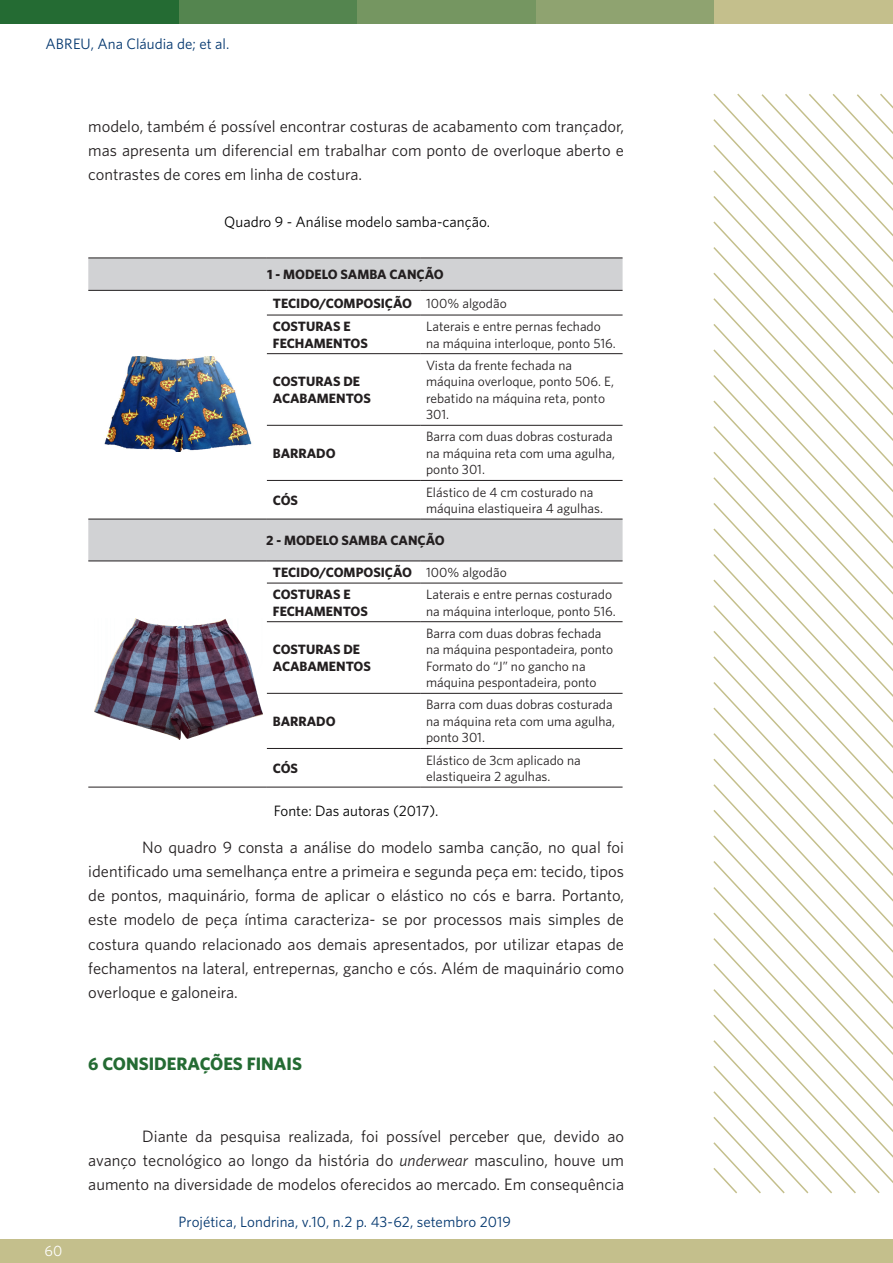
<style>
.page{position:relative;width:893px;height:1263px;background:#fff}
.page>*{position:absolute;margin:0;border:0;box-sizing:border-box;transform-origin:0 0}
.t1{font:700 18px "Whitney";color:#246b33}
.t2{font:16.5px/24px "Whitney";color:#231f20;text-align:justify}
.cabecalho{font:15px "Whitney";letter-spacing:.005em;color:#02366e}
.t3{font:15px "Whitney";color:#000}
.t4{font:15px "Whitney";color:#fff}
.t5{font:13.5px/16.5px "Whitney";color:#231f20}
.t6{font:700 13.5px/16.5px "Whitney";color:#231f20}
.s1{font-style:italic}
</style>
<div class="page">
<svg style="left:713px;top:450px;width:180px;height:26px"></svg>
<svg style="left:713px;top:476px;width:180px;height:25px"></svg>
<svg style="left:713px;top:501px;width:180px;height:26px"></svg>
<svg style="left:713px;top:527px;width:180px;height:25px"></svg>
<svg style="left:713px;top:552px;width:180px;height:26px"></svg>
<svg style="left:713px;top:578px;width:180px;height:26px"></svg>
<svg style="left:713px;top:604px;width:180px;height:25px"></svg>
<svg style="left:713px;top:629px;width:180px;height:26px"></svg>
<svg style="left:713px;top:655px;width:180px;height:25px"></svg>
<svg style="left:713px;top:680px;width:180px;height:26px"></svg>
<svg style="left:713px;top:706px;width:180px;height:25px"></svg>
<svg style="left:713px;top:731px;width:180px;height:26px"></svg>
<svg style="left:713px;top:757px;width:180px;height:26px"></svg>
<svg style="left:713px;top:783px;width:180px;height:25px"></svg>
<svg style="left:713px;top:808px;width:180px;height:26px"></svg>
<svg style="left:713px;top:834px;width:180px;height:25px"></svg>
<svg style="left:713px;top:859px;width:180px;height:26px"></svg>
<svg style="left:736px;top:93px;width:157px;height:360px"></svg>
<svg style="left:713px;top:885px;width:180px;height:26px"></svg>
<svg style="left:713px;top:911px;width:180px;height:25px"></svg>
<svg style="left:713px;top:936px;width:180px;height:26px"></svg>
<svg style="left:713px;top:962px;width:180px;height:232px"></svg>
<div style="left:536px;top:0;width:178px;height:23px;background:#8fa370"></div>
<div style="left:714px;top:0;width:179px;height:23px;background:#c4bf8c"></div>
<div style="left:0;top:1239px;width:893px;height:24px;background:#c4bf8c"></div>
<div style="left:357px;top:0;width:179px;height:23px;background:#759661"></div>
<div style="left:179px;top:0;width:178px;height:23px;background:#54854f"></div>
<div style="left:0;top:0;width:179px;height:23px;background:#246b33"></div>
<svg style="left:88px;top:259px;width:535px;height:302px"></svg>
<hr style="left:88px;top:258px;width:179px;height:1px;background:#231f20">
<hr style="left:267px;top:258px;width:153px;height:1px;background:#231f20">
<hr style="left:420px;top:258px;width:203px;height:1px;background:#231f20">
<hr style="left:88px;top:290px;width:179px;height:1px;background:#231f20">
<hr style="left:267px;top:290px;width:153px;height:1px;background:#231f20">
<hr style="left:420px;top:290px;width:203px;height:1px;background:#231f20">
<hr style="left:267px;top:315px;width:153px;height:1px;background:#231f20">
<hr style="left:420px;top:315px;width:203px;height:1px;background:#231f20">
<hr style="left:267px;top:353px;width:153px;height:1px;background:#231f20">
<hr style="left:420px;top:353px;width:203px;height:1px;background:#231f20">
<hr style="left:267px;top:425px;width:153px;height:1px;background:#231f20">
<hr style="left:420px;top:425px;width:203px;height:1px;background:#231f20">
<hr style="left:267px;top:480px;width:153px;height:1px;background:#231f20">
<hr style="left:420px;top:480px;width:203px;height:1px;background:#231f20">
<hr style="left:88px;top:519px;width:179px;height:1px;background:#231f20">
<hr style="left:267px;top:519px;width:153px;height:1px;background:#231f20">
<hr style="left:420px;top:519px;width:203px;height:1px;background:#231f20">
<hr style="left:88px;top:561px;width:179px;height:1px;background:#231f20">
<hr style="left:88px;top:787px;width:179px;height:1px;background:#231f20">
<hr style="left:267px;top:561px;width:153px;height:1px;background:#231f20">
<hr style="left:420px;top:561px;width:203px;height:1px;background:#231f20">
<hr style="left:267px;top:583px;width:153px;height:1px;background:#231f20">
<hr style="left:420px;top:583px;width:203px;height:1px;background:#231f20">
<hr style="left:267px;top:621px;width:153px;height:1px;background:#231f20">
<hr style="left:420px;top:621px;width:203px;height:1px;background:#231f20">
<hr style="left:267px;top:693px;width:153px;height:1px;background:#231f20">
<hr style="left:420px;top:693px;width:203px;height:1px;background:#231f20">
<hr style="left:267px;top:748px;width:153px;height:1px;background:#231f20">
<hr style="left:420px;top:748px;width:203px;height:1px;background:#231f20">
<hr style="left:267px;top:787px;width:153px;height:1px;background:#231f20">
<hr style="left:420px;top:787px;width:203px;height:1px;background:#231f20">
<img style="left:94px;top:356px;width:171px;height:96px">
<img style="left:95px;top:618px;width:168px;height:121px">
<p class="cabecalho" style="left:45px;top:34px;width:185px">ABREU, Ana Cláudia de; et al.</p>
<p class="t2" style="left:88px;top:113px;width:537px">modelo, também é possível encontrar costuras de acabamento com trançador, mas apresenta um diferencial em trabalhar com ponto de overloque aberto e contrastes de cores em linha de costura.</p>
<p class="t3" style="left:224px;top:212px;width:267px">Quadro 9 - Análise modelo samba-canção.</p>
<p class="t6" style="left:267px;top:266px;width:178px">1 - MODELO SAMBA CANÇÃO</p>
<p class="t6" style="left:273px;top:294px;width:141px">TECIDO/COMPOSIÇÃO</p>
<p class="t5" style="left:426px;top:294px;width:82px">100% algodão</p>
<p class="t6" style="left:273px;top:318px;width:96px">COSTURAS E<br>FECHAMENTOS</p>
<p class="t5" style="left:426px;top:318px;width:191px">Laterais e entre pernas fechado na máquina interloque, ponto 516.</p>
<p class="t6" style="left:273px;top:373px;width:99px">COSTURAS DE<br>ACABAMENTOS</p>
<p class="t5" style="left:426px;top:356px;width:189px">Vista da frente fechada na máquina overloque, ponto 506. E, rebatido na máquina reta, ponto<br>301.</p>
<p class="t6" style="left:273px;top:445px;width:64px">BARRADO</p>
<p class="t5" style="left:426px;top:428px;width:190px">Barra com duas dobras costurada na máquina reta com uma agulha, ponto 301.</p>
<p class="t6" style="left:273px;top:491px;width:27px">CÓS</p>
<p class="t5" style="left:426px;top:483px;width:178px">Elástico de 4 cm costurado na máquina elastiqueira 4 agulhas.</p>
<p class="t6" style="left:266px;top:532px;width:180px">2 - MODELO SAMBA CANÇÃO</p>
<p class="t6" style="left:273px;top:564px;width:141px">TECIDO/COMPOSIÇÃO</p>
<p class="t5" style="left:426px;top:564px;width:82px">100% algodão</p>
<p class="t6" style="left:273px;top:586px;width:96px">COSTURAS E<br>FECHAMENTOS</p>
<p class="t5" style="left:426px;top:586px;width:191px">Laterais e entre pernas costurado na máquina interloque, ponto 516.</p>
<p class="t6" style="left:273px;top:641px;width:99px">COSTURAS DE<br>ACABAMENTOS</p>
<p class="t5" style="left:426px;top:624px;width:189px">Barra com duas dobras fechada na máquina pespontadeira, ponto</p>
<p class="t5" style="left:426px;top:657px;width:172px">Formato do “J” no gancho na máquina pespontadeira, ponto</p>
<p class="t6" style="left:273px;top:713px;width:64px">BARRADO</p>
<p class="t5" style="left:426px;top:696px;width:190px">Barra com duas dobras costurada na máquina reta com uma agulha, ponto 301.</p>
<p class="t6" style="left:273px;top:759px;width:27px">CÓS</p>
<p class="t5" style="left:426px;top:751px;width:156px">Elástico de 3cm aplicado na elastiqueira 2 agulhas.</p>
<p class="t3" style="left:274px;top:800px;width:166px">Fonte: Das autoras (2017).</p>
<p class="t2" style="left:88px;top:835px;width:537px;text-indent:54px">No quadro 9 consta a análise do modelo samba canção, no qual foi identificado uma semelhança entre a primeira e segunda peça em: tecido, tipos de pontos, maquinário, forma de aplicar o elástico no cós e barra. Portanto, este modelo de peça íntima caracteriza- se por processos mais simples de costura quando relacionado aos demais apresentados, por utilizar etapas de fechamentos na lateral, entrepernas, gancho e cós. Além de maquinário como overloque e galoneira.</p>
<p class="t1" style="left:88px;top:1051px;width:215px">6 CONSIDERAÇÕES FINAIS</p>
<p class="t2" style="left:88px;top:1123px;width:537px;text-indent:54px">Diante da pesquisa realizada, foi possível perceber que, devido ao avanço tecnológico ao longo da história do <span class="s1">underwear</span> masculino, houve um aumento na diversidade de modelos oferecidos ao mercado. Em consequência</p>
<p class="t4" style="left:45px;top:1241px;width:19px">60</p>
<p class="cabecalho" style="left:179px;top:1212px;width:334px">Projética, Londrina, v.10, n.2 p. 43-62, setembro 2019</p>
</div>
